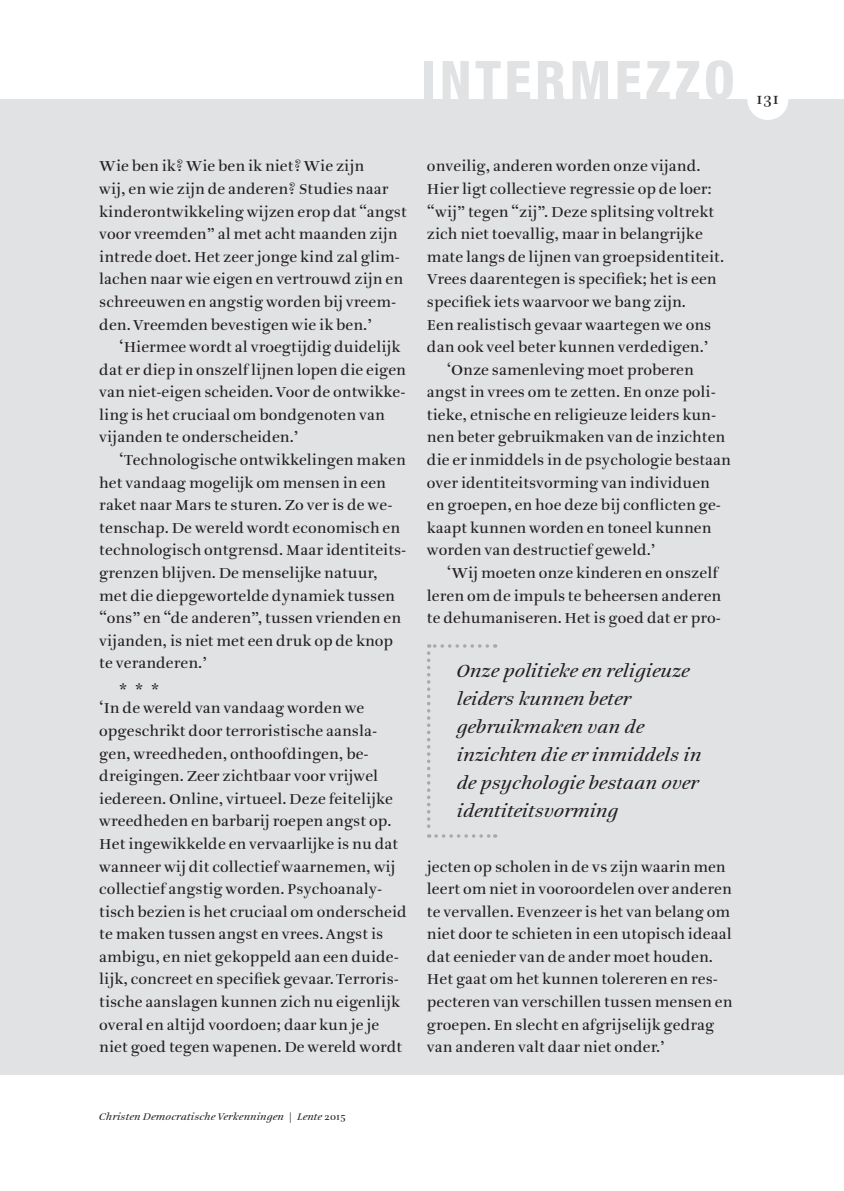
<style>
.page{position:relative;width:844px;height:1191px;background:#fff}
.page>*{position:absolute;margin:0;border:0;box-sizing:border-box;transform-origin:0 0}
.t1{font:800 condensed 53.38px "Helvetica Neue LT Std";letter-spacing:.07em;color:#e1e2e4}
.t2{font:italic 19.25px/28px "Ruse X040 Hg Tx";color:#231f20}
.t3{font:17.5px "Ruse X040 Hg Tx";color:#231f20}
.t4{font:15.75px/22.6px "Ruse X040 Hg Tx";color:#231f20}
.t5{font:14.88px "Ruse X040 Hg Tx";color:#231f20}
.t6{font:italic 10.5px "Ruse X040 Hg Tx";letter-spacing:.015em;color:#231f20}
.s1{font-family:"Ruse X040 Hg Tx Small Caps"}
.s2{font-style:normal}
</style>
<div class="page">
<div style="left:0;top:99px;width:843px;height:975px;background:#e1e2e4"></div>
<div style="left:747px;top:79px;width:41px;height:41px;background:#fff;border-radius:50%"></div>
<svg style="left:428px;top:644px;width:59px;height:3px"></svg>
<svg style="left:427px;top:653px;width:3px;height:184px"></svg>
<svg style="left:436px;top:834px;width:59px;height:3px"></svg>
<h1 class="t1" style="left:421px;top:47px;width:311px">INTERMEZZO</h1>
<p class="t4" style="left:99px;top:155px;width:309px">Wie ben ik? Wie ben ik niet? Wie zijn<br>wij, en wie zijn de anderen? Studies naar kinderontwikkeling wijzen erop dat “angst voor vreemden” al met acht maanden zijn intrede doet. Het zeer jonge kind zal glim&shy;lachen naar wie eigen en vertrouwd zijn en schreeuwen en angstig worden bij vreem&shy;den. Vreemden bevestigen wie ik ben.’</p>
<p class="t4" style="left:99px;top:336px;width:308px;text-indent:20px">‘Hiermee wordt al vroegtijdig duidelijk dat er diep in onszelf lijnen lopen die eigen van niet-eigen scheiden. Voor de ontwikke&shy;ling is het cruciaal om bondgenoten van vijanden te onderscheiden.’</p>
<p class="t4" style="left:99px;top:449px;width:308px;text-indent:20px">‘Technologische ontwikkelingen maken het vandaag mogelijk om mensen in een raket naar Mars te sturen. Zo ver is de we&shy;tenschap. De wereld wordt economisch en technologisch ontgrensd. Maar identiteits&shy;grenzen blijven. De menselijke natuur, met die diepgewortelde dynamiek tussen “ons” en “de anderen”, tussen vrienden en vijanden, is niet met een druk op de knop te veranderen.’</p>
<p class="t5" style="left:119px;top:681px;width:42px">***</p>
<p class="t4" style="left:99px;top:697px;width:309px">‘In de wereld van vandaag worden we opgeschrikt door terroristische aansla&shy;gen, wreedheden, onthoofdingen, be&shy;dreigingen. Zeer zichtbaar voor vrijwel iedereen. Online, virtueel. Deze feitelijke wreedheden en barbarij roepen angst op.<br>Het ingewikkelde en vervaarlijke is nu dat wanneer wij dit collectief waarnemen, wij collectief angstig worden. Psychoanaly&shy;tisch bezien is het cruciaal om onderscheid te maken tussen angst en vrees. Angst is ambigu, en niet gekoppeld aan een duide&shy;lijk, concreet en specifiek gevaar. Terroris&shy;tische aanslagen kunnen zich nu eigenlijk overal en altijd voordoen; daar kun je je niet goed tegen wapenen. De wereld wordt</p>
<p class="t4" style="left:427px;top:155px;width:275px">onveilig, anderen worden onze vijand.</p>
<p class="t4" style="left:427px;top:178px;width:286px">Hier ligt collectieve regressie op de loer:</p>
<p class="t4" style="left:427px;top:200px;width:289px">“wij” tegen “zij”. Deze splitsing voltrekt</p>
<p class="t4" style="left:427px;top:223px;width:277px">zich niet toevallig, maar in belangrijke</p>
<p class="t4" style="left:427px;top:245px;width:298px">mate langs de lijnen van groepsidentiteit.</p>
<p class="t4" style="left:427px;top:268px;width:291px">Vrees daarentegen is specifiek; het is een</p>
<p class="t4" style="left:427px;top:291px;width:260px">specifiek iets waarvoor we bang zijn.</p>
<p class="t4" style="left:427px;top:313px;width:286px">Een realistisch gevaar waartegen we ons</p>
<p class="t4" style="left:427px;top:336px;width:283px">dan ook veel beter kunnen verdedigen.’</p>
<p class="t4" style="left:446px;top:358px;width:248px">‘Onze samenleving moet proberen</p>
<p class="t4" style="left:427px;top:381px;width:290px">angst in vrees om te zetten. En onze poli-</p>
<p class="t4" style="left:427px;top:404px;width:290px">tieke, etnische en religieuze leiders kun-</p>
<p class="t4" style="left:427px;top:426px;width:300px">nen beter gebruikmaken van de inzichten</p>
<p class="t4" style="left:427px;top:449px;width:305px">die er inmiddels in de psychologie bestaan</p>
<p class="t4" style="left:427px;top:471px;width:284px">over identiteitsvorming van individuen</p>
<p class="t4" style="left:427px;top:494px;width:295px">en groepen, en hoe deze bij conflicten ge-</p>
<p class="t4" style="left:427px;top:516px;width:286px">kaapt kunnen worden en toneel kunnen</p>
<p class="t4" style="left:427px;top:539px;width:230px">worden van destructief geweld.’</p>
<p class="t4" style="left:446px;top:562px;width:273px">‘Wij moeten onze kinderen en onszelf</p>
<p class="t4" style="left:427px;top:584px;width:296px">leren om de impuls te beheersen anderen</p>
<p class="t4" style="left:427px;top:607px;width:295px">te dehumaniseren. Het is goed dat er pro-</p>
<p class="t2" style="left:456px;top:657px;width:246px">Onze politieke en religieuze leiders kunnen beter gebruikmaken van de inzichten die er inmiddels in de psychologie bestaan over identiteitsvorming</p>
<p class="t4" style="left:427px;top:855px;width:307px">jecten op scholen in de <span class="s1">vs</span> zijn waarin men leert om niet in vooroordelen over anderen te vervallen. Evenzeer is het van belang om niet door te schieten in een utopisch ideaal dat eenieder van de ander moet houden.<br>Het gaat om het kunnen tolereren en res&shy;pecteren van verschillen tussen mensen en groepen. En slecht en afgrijselijk gedrag van anderen valt daar niet onder.’</p>
<p class="t6" style="left:99px;top:1110px;width:248px">Christen Democratische Verkenningen <span class="s2">|</span> Lente <span class="s2">2015</span></p>
<p class="t3" style="left:756px;top:89px;width:24px">131</p>
</div>
